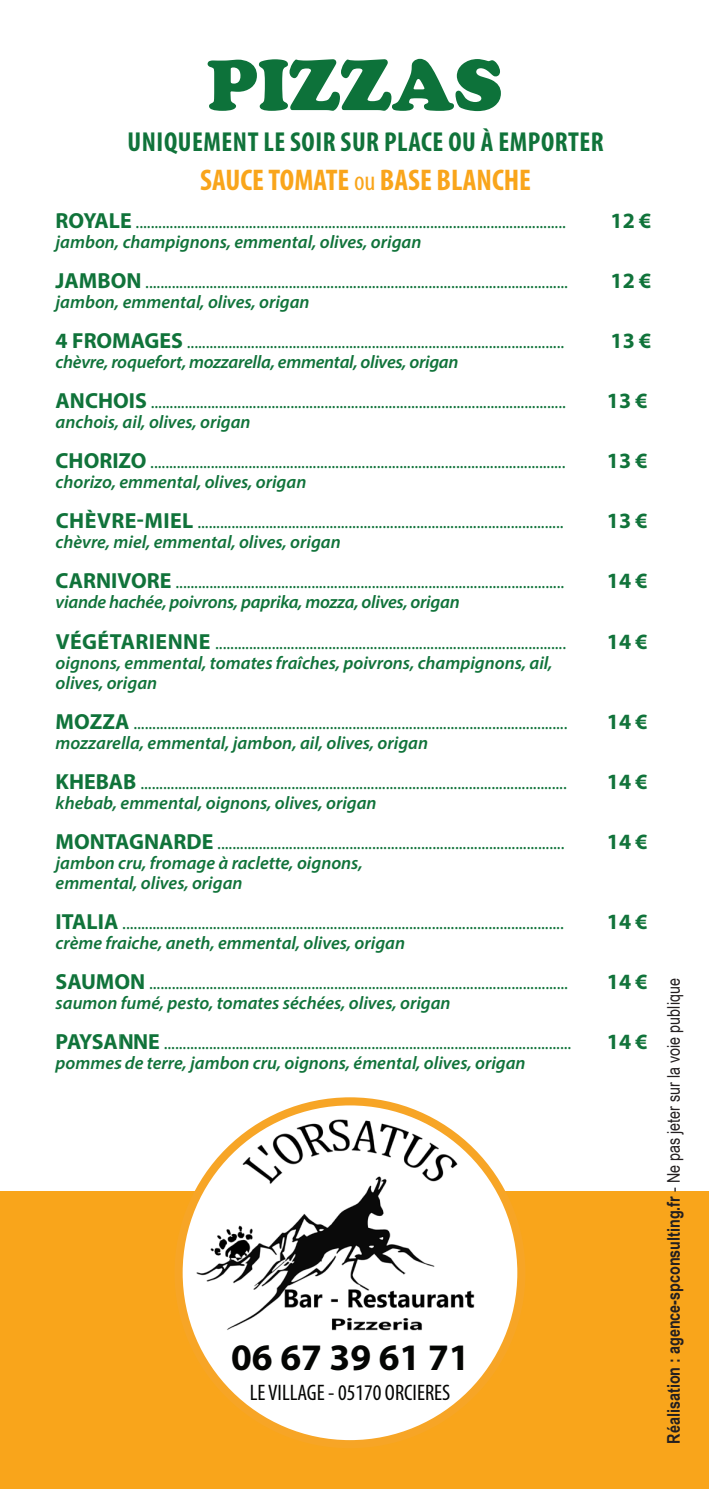
<style>
.page{position:relative;width:709px;height:1489px;background:#fff}
.page>*{position:absolute;margin:0;border:0;box-sizing:border-box;transform-origin:0 0}
.t1{font:900 75px "Cooper";color:#0d723a}
.t2{font:700 37.5px "Myriad Pro";color:#040503}
.t3{font:700 condensed 30px "Myriad Pro";color:#f9a51b}
.t4{font:700 condensed 27.5px "Myriad Pro";letter-spacing:.02em;color:#10733a}
.t5{font:condensed 22.5px "Myriad Pro";color:#040503}
.t6{font:700 21.75px "Myriad Pro";color:#10733a}
.t7{font:18.25px "Myriad Pro";color:#10733a}
.t8{font:italic 600 18.25px "Myriad Pro";color:#10733a}
.t9{font:700 17.5px "Arial Narrow";color:#231f20}
.s1{font-weight:400;font-size:27.5px}
.s2{font-weight:700;font-size:21.75px}
.s3{font-weight:400}
</style>
<div class="page">
<div style="left:0;top:1191px;width:709px;height:297px;background:#f9a51b"></div>
<div style="left:179px;top:1101px;width:342px;height:342px;background:#fff;border-radius:50%"></div>
<img style="left:190px;top:1100px;width:308px;height:240px">
<p class="t1" style="left:207px;top:41px;width:297px">PIZZAS</p>
<p class="t4" style="left:128px;top:124px;width:478px">UNIQUEMENT LE SOIR SUR PLACE OU À EMPORTER</p>
<p class="t3" style="left:200px;top:161px;width:332px">SAUCE TOMATE <span class="s1">ou</span> BASE BLANCHE</p>
<p class="t7" style="left:56px;top:211px;width:512px"><span class="s2">ROYALE</span> ..................................................................................................................</p>
<p class="t6" style="left:610px;top:207px;width:42px">12 €</p>
<p class="t8" style="left:56px;top:230px;width:367px">jambon, champignons, emmental, olives, origan</p>
<p class="t7" style="left:56px;top:271px;width:514px"><span class="s2">JAMBON</span> ................................................................................................................</p>
<p class="t6" style="left:610px;top:267px;width:42px">12 €</p>
<p class="t8" style="left:56px;top:290px;width:255px">jambon, emmental, olives, origan</p>
<p class="t7" style="left:56px;top:331px;width:510px"><span class="s2">4 FROMAGES</span> ....................................................................................................</p>
<p class="t6" style="left:610px;top:327px;width:42px">13 €</p>
<p class="t8" style="left:56px;top:350px;width:404px">chèvre, roquefort, mozzarella, emmental, olives, origan</p>
<p class="t7" style="left:56px;top:391px;width:512px"><span class="s2">ANCHOIS</span> ..............................................................................................................</p>
<p class="t6" style="left:607px;top:387px;width:42px">13 €</p>
<p class="t8" style="left:56px;top:410px;width:196px">anchois, ail, olives, origan</p>
<p class="t7" style="left:56px;top:451px;width:511px"><span class="s2">CHORIZO</span> ..............................................................................................................</p>
<p class="t6" style="left:607px;top:447px;width:42px">13 €</p>
<p class="t8" style="left:56px;top:470px;width:252px">chorizo, emmental, olives, origan</p>
<p class="t7" style="left:56px;top:511px;width:509px"><span class="s2">CHÈVRE-MIEL</span> .................................................................................................</p>
<p class="t6" style="left:607px;top:507px;width:42px">13 €</p>
<p class="t8" style="left:56px;top:530px;width:287px">chèvre, miel, emmental, olives, origan</p>
<p class="t7" style="left:56px;top:571px;width:510px"><span class="s2">CARNIVORE</span> .......................................................................................................</p>
<p class="t6" style="left:607px;top:567px;width:42px">14 €</p>
<p class="t8" style="left:56px;top:590px;width:405px">viande hachée, poivrons, paprika, mozza, olives, origan</p>
<p class="t7" style="left:56px;top:631px;width:512px"><span class="s2">VÉGÉTARIENNE</span> .............................................................................................</p>
<p class="t6" style="left:607px;top:627px;width:42px">14 €</p>
<p class="t8" style="left:56px;top:650px;width:498px">oignons, emmental, tomates fraîches, poivrons, champignons, ail,</p>
<p class="t8" style="left:56px;top:670px;width:103px">olives, origan</p>
<p class="t7" style="left:56px;top:711px;width:513px"><span class="s2">MOZZA</span> ...................................................................................................................</p>
<p class="t6" style="left:607px;top:707px;width:42px">14 €</p>
<p class="t8" style="left:56px;top:730px;width:374px">mozzarella, emmental, jambon, ail, olives, origan</p>
<p class="t7" style="left:56px;top:771px;width:513px"><span class="s2">KHEBAB</span> .................................................................................................................</p>
<p class="t6" style="left:607px;top:767px;width:42px">14 €</p>
<p class="t8" style="left:56px;top:790px;width:322px">khebab, emmental, oignons, olives, origan</p>
<p class="t7" style="left:56px;top:831px;width:510px"><span class="s2">MONTAGNARDE</span> ............................................................................................</p>
<p class="t6" style="left:607px;top:827px;width:42px">14 €</p>
<p class="t8" style="left:56px;top:850px;width:308px">jambon cru, fromage à raclette, oignons,</p>
<p class="t8" style="left:56px;top:870px;width:188px">emmental, olives, origan</p>
<p class="t7" style="left:56px;top:911px;width:509px"><span class="s2">ITALIA</span> .....................................................................................................................</p>
<p class="t6" style="left:607px;top:907px;width:42px">14 €</p>
<p class="t8" style="left:56px;top:930px;width:351px">crème fraiche, aneth, emmental, olives, origan</p>
<p class="t7" style="left:56px;top:971px;width:514px"><span class="s2">SAUMON</span> ...............................................................................................................</p>
<p class="t6" style="left:607px;top:967px;width:42px">14 €</p>
<p class="t8" style="left:56px;top:990px;width:396px">saumon fumé, pesto, tomates séchées, olives, origan</p>
<p class="t7" style="left:56px;top:1031px;width:517px"><span class="s2">PAYSANNE</span> ............................................................................................................</p>
<p class="t6" style="left:607px;top:1027px;width:42px">14 €</p>
<p class="t8" style="left:56px;top:1050px;width:471px">pommes de terre, jambon cru, oignons, émental, olives, origan</p>
<p class="t2" style="left:231px;top:1332px;width:240px">06 67 39 61 71</p>
<p class="t5" style="left:250px;top:1379px;width:202px">LE VILLAGE - 05170 ORCIERES</p>
<p class="t9" style="left:660px;top:1443px;width:466px;rotate:-90deg">Réalisation : agence-spconsulting.fr <span class="s3">- Ne pas jeter sur la voie publique</span></p>
</div>
